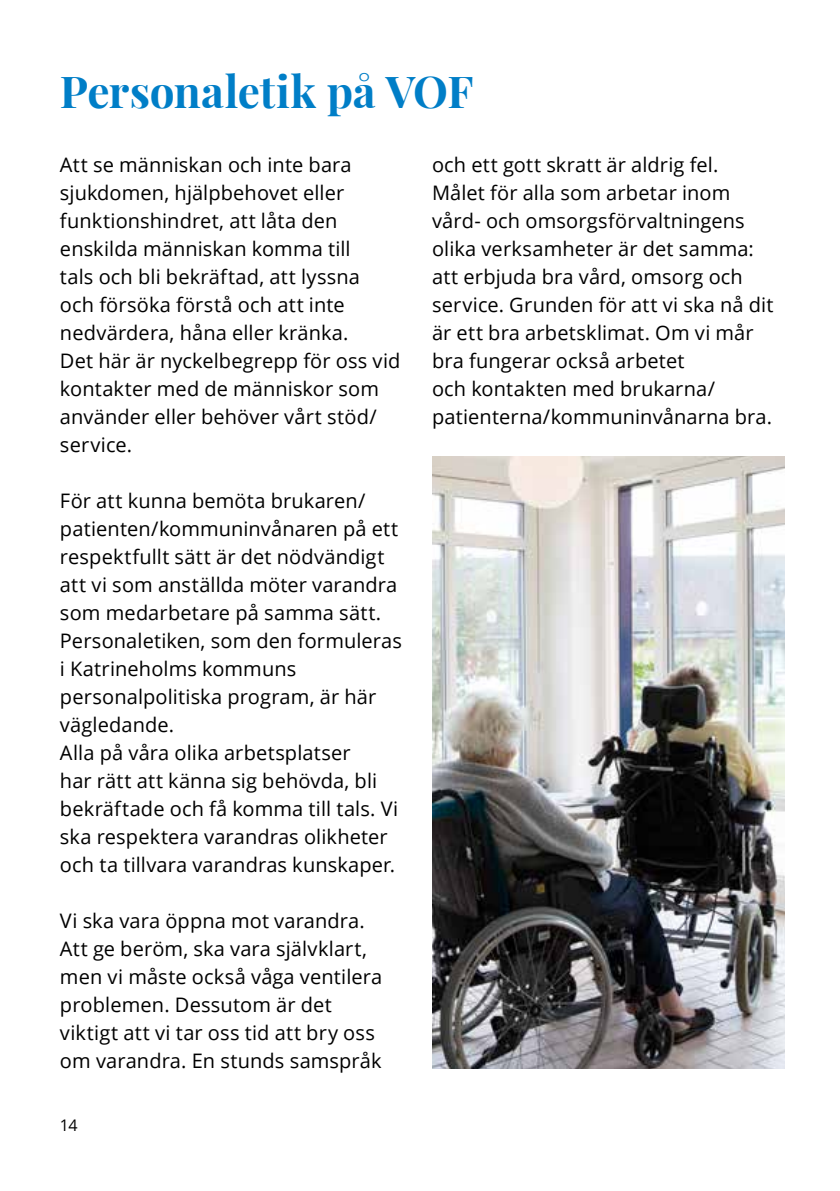
<style>
.page{position:relative;width:840px;height:1191px;background:#fff}
.page>*{position:absolute;margin:0;border:0;box-sizing:border-box;transform-origin:0 0}
.t1{font:700 44px "Playfair Display";letter-spacing:-.005em;color:#007ec7}
.t2{font:20px/28px "Open Sans";letter-spacing:.005em;color:#000}
.t3{font:16px "Open Sans";color:#000}
</style>
<div class="page">
<img style="left:432px;top:456px;width:352px;height:612px">
<h1 class="t1" style="left:60px;top:56px;width:414px">Personaletik på VOF</h1>
<p class="t2" style="left:60px;top:150px;width:342px">Att se människan och inte bara sjukdomen, hjälpbehovet eller funktionshindret, att låta den enskilda människan komma till<br>tals och bli bekräftad, att lyssna<br>och försöka förstå och att inte nedvärdera, håna eller kränka.<br>Det här är nyckelbegrepp för oss vid kontakter med de människor som använder eller behöver vårt stöd/ service.</p>
<p class="t2" style="left:60px;top:486px;width:343px">För att kunna bemöta brukaren/ patienten/kommuninvånaren på ett respektfullt sätt är det nödvändigt att vi som anställda möter varandra som medarbetare på samma sätt.<br>Personaletiken, som den formuleras i Katrineholms kommuns personalpolitiska program, är här vägledande.<br>Alla på våra olika arbetsplatser<br>har rätt att känna sig behövda, bli bekräftade och få komma till tals. Vi ska respektera varandras olikheter och ta tillvara varandras kunskaper.</p>
<p class="t2" style="left:60px;top:906px;width:323px">Vi ska vara öppna mot varandra.<br>Att ge beröm, ska vara självklart, men vi måste också våga ventilera problemen. Dessutom är det viktigt att vi tar oss tid att bry oss om varandra. En stunds samspråk</p>
<p class="t3" style="left:60px;top:1114px;width:19px">14</p>
<p class="t2" style="left:432px;top:150px;width:343px">och ett gott skratt är aldrig fel.<br>Målet för alla som arbetar inom vård- och omsorgsförvaltningens olika verksamheter är det samma: att erbjuda bra vård, omsorg och service. Grunden för att vi ska nå dit är ett bra arbetsklimat. Om vi mår bra fungerar också arbetet<br>och kontakten med brukarna/ patienterna/kommuninvånarna bra.</p>
</div>
